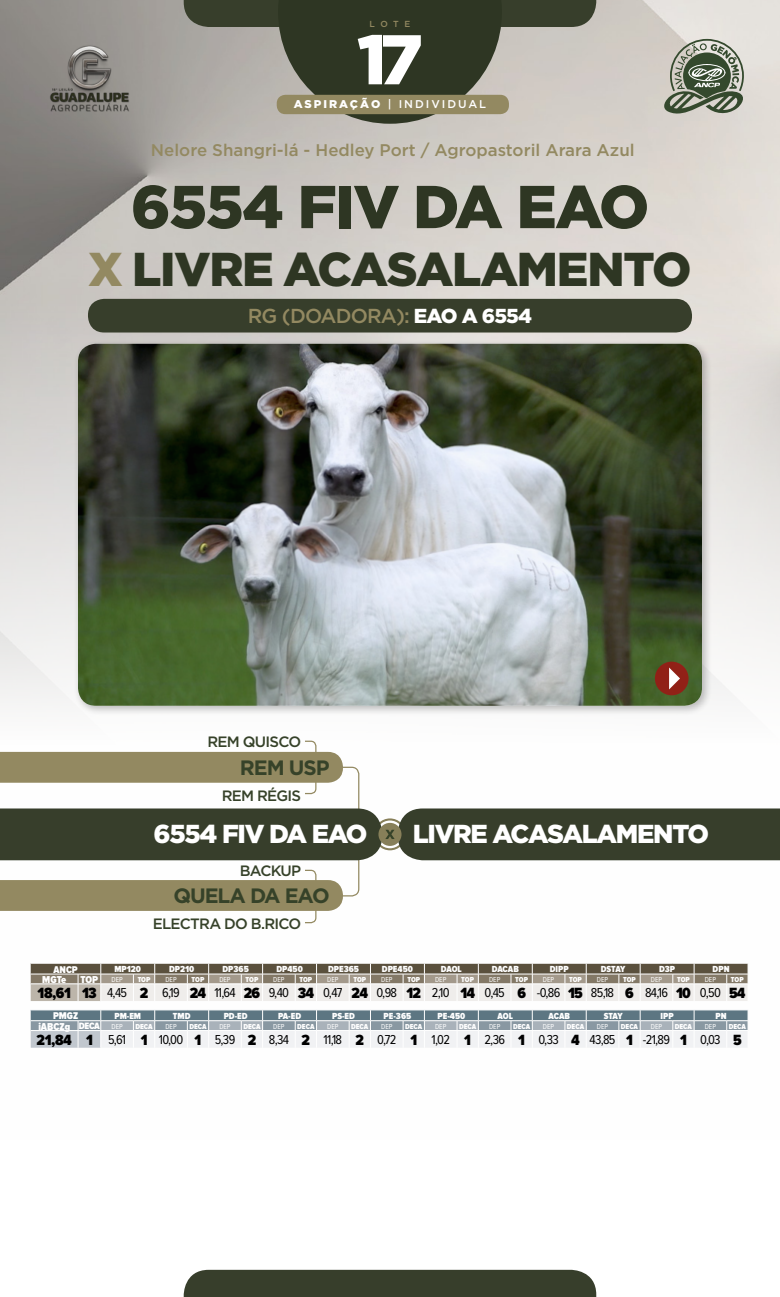
<style>
.page{position:relative;width:780px;height:1297px;background:#fff}
.page>*{position:absolute;margin:0;border:0;box-sizing:border-box;transform-origin:0 0}
.t1{font:900 70.12px "Gotham";color:#fff}
.t2{font:900 60.38px "Gotham";letter-spacing:-.025em;color:#2e3623}
.t3{font:900 47.5px "Gotham";letter-spacing:-.025em;color:#2e3623}
.t4{font:900 26px "Gotham";letter-spacing:-.05em;color:#fff}
.t5{font:700 20.75px "Gotham";letter-spacing:-.05em;color:#364229}
.t6{font:500 20.25px "Gotham";letter-spacing:-.04em;color:#938961}
.t7{font:500 16.88px "Gotham";color:#938961}
.t8{font:500 15px "Gotham";letter-spacing:-.05em;color:#364229}
.t9{font:13.38px "Proxima Nova Cond";letter-spacing:-.05em;color:#000}
.t10{font:500 11.25px "Gotham";letter-spacing:.175em;color:#fff}
.t11{font:900 10.38px "Proxima Nova Cond";color:#fff}
.t12{font:900 10.12px "Proxima Nova Cond";color:#fff}
.t13{font:900 9.12px "Proxima Nova Cond";color:#fff}
.t14{font:500 8.75px "Gotham";color:#938961}
.t15{font:900 7.5px "Proxima Nova Cond";color:#fff}
.t16{font:7.5px "Proxima Nova Cond";color:#fff}
.s1{font-weight:900}
.s2{color:#938961}
.s3{font-weight:900;color:#fff}
.s4{font-weight:900;font-size:15.38px}
.s5{font-size:9.5px}
.s6{font-weight:400;font-size:7.5px}
</style>
<div class="page">
<img style="left:0;top:0;width:780px;height:1048px">
<img style="left:37px;top:41px;width:105px;height:74px">
<svg style="left:184px;top:0;width:412px;height:124px;background:#737569"></svg>
<div style="left:277px;top:95px;width:232px;height:19px;background:#938961;border-radius:9px"></div>
<div style="left:88px;top:299px;width:604px;height:33px;background:#373e2b;border-radius:16px"></div>
<div style="left:184px;top:1270px;width:412px;height:27px;background:#373e2b"></div>
<svg style="left:0;top:740px;width:780px;height:184px"></svg>
<svg style="left:660px;top:38px;width:86px;height:82px;background:#999e90"></svg>
<div style="left:73px;top:338px;width:638px;height:377px;background:#000;opacity:.25"></div>
<img style="left:78px;top:344px;width:624px;height:362px">
<svg style="left:31px;top:963px;width:717px;height:38px;background:#b6b0a7"></svg>
<svg style="left:31px;top:1010px;width:717px;height:38px"></svg>
<div style="left:654px;top:662px;width:34px;height:33px;background:#912117;border-radius:50%"></div>
<svg style="left:669px;top:667px;width:11px;height:22px"></svg>
<p class="t14" style="left:369px;top:19px;width:42px">LOTE</p>
<h1 class="t1" style="left:357px;top:19px;width:67px">17</h1>
<p class="t10" style="left:294px;top:98px;width:194px"><span class="s1">ASPIRAÇÃO</span> | INDIVIDUAL</p>
<p class="t7" style="left:151px;top:141px;width:485px">Nelore Shangri-lá - Hedley Port / Agropastoril Arara Azul</p>
<h2 class="t2" style="left:131px;top:172px;width:520px">6554 FIV DA EAO</h2>
<h3 class="t3" style="left:88px;top:241px;width:605px"><span class="s2">X</span> LIVRE ACASALAMENTO</h3>
<h3 class="t6" style="left:248px;top:304px;width:286px">RG (DOADORA): <span class="s3">EAO A 6554</span></h3>
<p class="t8" style="left:207px;top:733px;width:95px">REM QUISCO</p>
<h3 class="t5" style="left:240px;top:755px;width:91px">REM USP</h3>
<p class="t8" style="left:222px;top:787px;width:81px">REM RÉGIS</p>
<h3 class="t4" style="left:153px;top:819px;width:215px">6554 FIV DA EAO</h3>
<p class="t8" style="left:240px;top:862px;width:63px">BACKUP</p>
<h3 class="t5" style="left:173px;top:884px;width:158px">QUELA DA EAO</h3>
<p class="t8" style="left:153px;top:915px;width:150px">ELECTRA DO B.RICO</p>
<h3 class="t4" style="left:413px;top:819px;width:298px">LIVRE ACASALAMENTO</h3>
<p class="t12" style="left:53px;top:963px;width:26px">ANCP</p>
<p class="t13" style="left:114px;top:964px;width:28px">MP120</p>
<p class="t13" style="left:169px;top:964px;width:27px">DP210</p>
<p class="t13" style="left:222px;top:964px;width:28px">DP365</p>
<p class="t13" style="left:276px;top:964px;width:28px">DP450</p>
<p class="t13" style="left:328px;top:964px;width:32px">DPE365</p>
<p class="t13" style="left:382px;top:964px;width:33px">DPE450</p>
<p class="t13" style="left:441px;top:964px;width:22px">DAOL</p>
<p class="t13" style="left:492px;top:964px;width:28px">DACAB</p>
<p class="t13" style="left:549px;top:964px;width:20px">DIPP</p>
<p class="t13" style="left:600px;top:964px;width:26px">DSTAY</p>
<p class="t13" style="left:659px;top:964px;width:18px">D3P</p>
<p class="t13" style="left:712px;top:964px;width:18px">DPN</p>
<p class="t11" style="left:42px;top:974px;width:26px">MGTe</p>
<p class="t11" style="left:80px;top:974px;width:19px">TOP</p>
<p class="t16" style="left:111px;top:975px;width:13px">DEP</p>
<p class="t15" style="left:138px;top:975px;width:14px">TOP</p>
<p class="t16" style="left:165px;top:975px;width:13px">DEP</p>
<p class="t15" style="left:192px;top:975px;width:14px">TOP</p>
<p class="t16" style="left:219px;top:975px;width:13px">DEP</p>
<p class="t15" style="left:245px;top:975px;width:14px">TOP</p>
<p class="t16" style="left:273px;top:975px;width:13px">DEP</p>
<p class="t15" style="left:299px;top:975px;width:14px">TOP</p>
<p class="t16" style="left:327px;top:975px;width:13px">DEP</p>
<p class="t15" style="left:353px;top:975px;width:14px">TOP</p>
<p class="t16" style="left:381px;top:975px;width:13px">DEP</p>
<p class="t15" style="left:407px;top:975px;width:14px">TOP</p>
<p class="t16" style="left:435px;top:975px;width:13px">DEP</p>
<p class="t15" style="left:461px;top:975px;width:14px">TOP</p>
<p class="t16" style="left:489px;top:975px;width:13px">DEP</p>
<p class="t15" style="left:515px;top:975px;width:14px">TOP</p>
<p class="t16" style="left:543px;top:975px;width:13px">DEP</p>
<p class="t15" style="left:569px;top:975px;width:14px">TOP</p>
<p class="t16" style="left:597px;top:975px;width:13px">DEP</p>
<p class="t15" style="left:623px;top:975px;width:14px">TOP</p>
<p class="t16" style="left:650px;top:975px;width:13px">DEP</p>
<p class="t15" style="left:677px;top:975px;width:14px">TOP</p>
<p class="t16" style="left:704px;top:975px;width:13px">DEP</p>
<p class="t15" style="left:731px;top:975px;width:14px">TOP</p>
<p class="t9" style="left:38px;top:985px;width:709px"><span class="s4">18,61 13</span> 4,45 <span class="s4">2</span> 6,19 <span class="s4">24</span> 11,64 <span class="s4">26</span> 9,40 <span class="s4">34</span> 0,47 <span class="s4">24</span> 0,98 <span class="s4">12</span> 2,10 <span class="s4">14</span> 0,45 <span class="s4">6</span> -0,86 <span class="s4">15</span> 85,18 <span class="s4">6</span> 84,16 <span class="s4">10</span> 0,50 <span class="s4">54</span></p>
<p class="t12" style="left:53px;top:1010px;width:27px">PMGZ</p>
<p class="t13" style="left:114px;top:1011px;width:28px">PM-EM</p>
<p class="t13" style="left:173px;top:1011px;width:19px">TMD</p>
<p class="t13" style="left:224px;top:1011px;width:25px">PD-ED</p>
<p class="t13" style="left:278px;top:1011px;width:25px">PA-ED</p>
<p class="t13" style="left:332px;top:1011px;width:24px">PS-ED</p>
<p class="t13" style="left:383px;top:1011px;width:29px">PE-365</p>
<p class="t13" style="left:437px;top:1011px;width:29px">PE-450</p>
<p class="t13" style="left:497px;top:1011px;width:17px">AOL</p>
<p class="t13" style="left:548px;top:1011px;width:23px">ACAB</p>
<p class="t13" style="left:603px;top:1011px;width:20px">STAY</p>
<p class="t13" style="left:660px;top:1011px;width:15px">IPP</p>
<p class="t13" style="left:715px;top:1011px;width:13px">PN</p>
<p class="t11" style="left:38px;top:1020px;width:86px">iABCZg <span class="s5">DECA</span> <span class="s6">DEP</span></p>
<p class="t15" style="left:135px;top:1022px;width:19px">DECA</p>
<p class="t16" style="left:165px;top:1022px;width:13px">DEP</p>
<p class="t15" style="left:189px;top:1022px;width:19px">DECA</p>
<p class="t16" style="left:219px;top:1022px;width:13px">DEP</p>
<p class="t15" style="left:243px;top:1022px;width:19px">DECA</p>
<p class="t16" style="left:273px;top:1022px;width:13px">DEP</p>
<p class="t15" style="left:297px;top:1022px;width:19px">DECA</p>
<p class="t16" style="left:327px;top:1022px;width:13px">DEP</p>
<p class="t15" style="left:351px;top:1022px;width:19px">DECA</p>
<p class="t16" style="left:381px;top:1022px;width:13px">DEP</p>
<p class="t15" style="left:405px;top:1022px;width:19px">DECA</p>
<p class="t16" style="left:435px;top:1022px;width:13px">DEP</p>
<p class="t15" style="left:459px;top:1022px;width:19px">DECA</p>
<p class="t16" style="left:489px;top:1022px;width:13px">DEP</p>
<p class="t15" style="left:513px;top:1022px;width:19px">DECA</p>
<p class="t16" style="left:543px;top:1022px;width:13px">DEP</p>
<p class="t15" style="left:567px;top:1022px;width:19px">DECA</p>
<p class="t16" style="left:597px;top:1022px;width:13px">DEP</p>
<p class="t15" style="left:621px;top:1022px;width:19px">DECA</p>
<p class="t16" style="left:650px;top:1022px;width:13px">DEP</p>
<p class="t15" style="left:674px;top:1022px;width:19px">DECA</p>
<p class="t16" style="left:704px;top:1022px;width:13px">DEP</p>
<p class="t15" style="left:728px;top:1022px;width:19px">DECA</p>
<p class="t9" style="left:37px;top:1032px;width:706px"><span class="s4">21,84 1</span> 5,61 <span class="s4">1</span> 10,00 <span class="s4">1</span> 5,39 <span class="s4">2</span> 8,34 <span class="s4">2</span> 11,18 <span class="s4">2</span> 0,72 <span class="s4">1</span> 1,02 <span class="s4">1</span> 2,36 <span class="s4">1</span> 0,33 <span class="s4">4</span> 43,85 <span class="s4">1</span> -21,89 <span class="s4">1</span> 0,03 <span class="s4">5</span></p>
</div>
